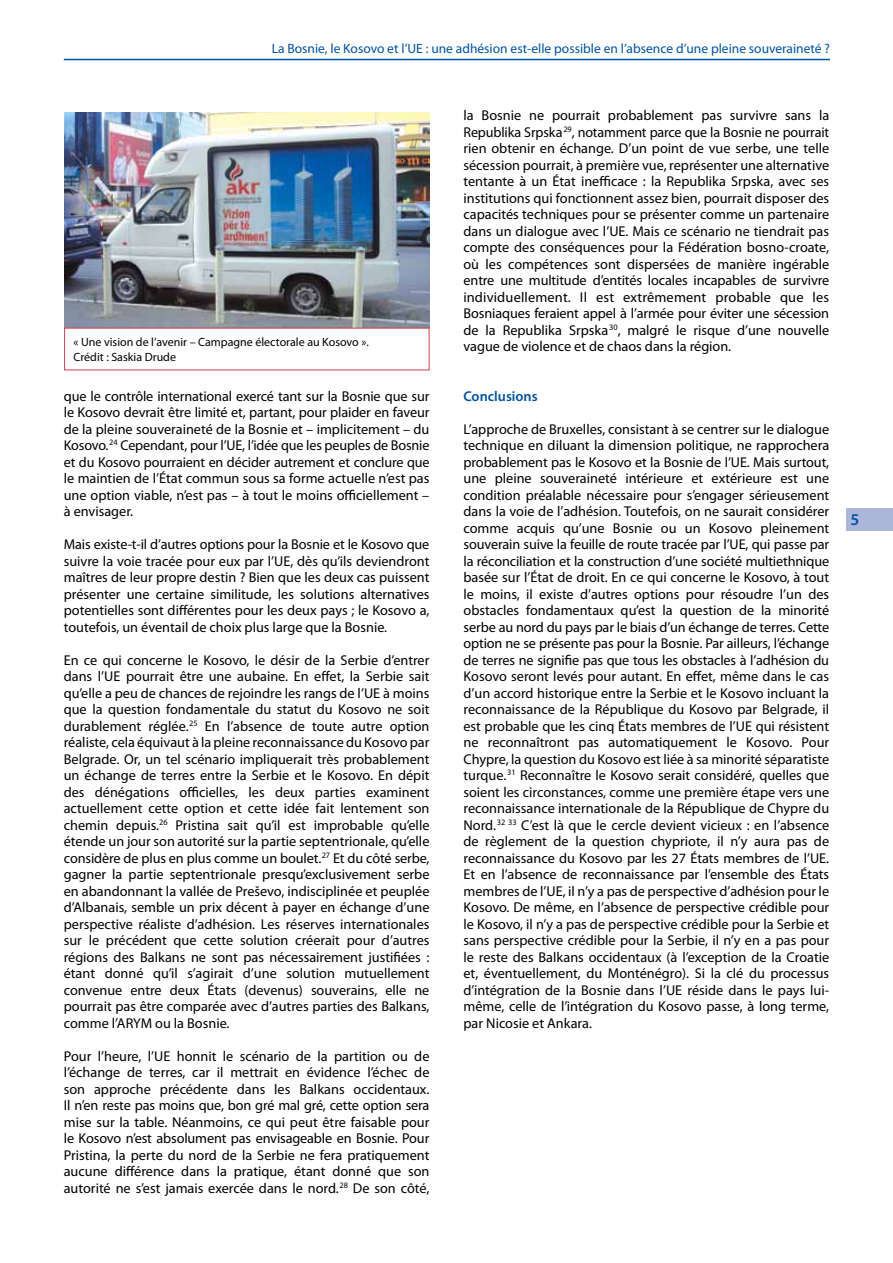
<style>
.page{position:relative;width:893px;height:1263px;background:#fff}
.page>*{position:absolute;margin:0;border:0;box-sizing:border-box;transform-origin:0 0}
.t1{font:600 16.5px "Myriad Pro";color:#00539f}
.t2{font:14.25px/16.5px "Myriad Pro";color:#000;text-align:justify}
.t3{font:600 14.25px "Myriad Pro";color:#00539f}
.t4{font:13.5px "Myriad Pro";color:#00539f}
.t5{font:12px/15px "Myriad Pro";color:#000}
</style>
<div class="page">
<hr style="left:64px;top:59px;width:766px;height:1px;background:#00539f">
<div style="left:847px;top:508px;width:46px;height:23px;background:#abb6da"></div>
<img style="left:64px;top:113px;width:365px;height:215px">
<p class="t4" style="left:272px;top:41px;width:560px">La Bosnie, le Kosovo et l’UE : une adhésion est-elle possible en l’absence d’une pleine souveraineté ?</p>
<p class="t5" style="left:73px;top:335px;width:297px">« Une vision de l’avenir – Campagne électorale au Kosovo ».<br>Crédit : Saskia Drude</p>
<p class="t2" style="left:64px;top:388px;width:367px">que le contrôle international exercé tant sur la Bosnie que sur le Kosovo devrait être limité et, partant, pour plaider en faveur de la pleine souveraineté de la Bosnie et – implicitement – du Kosovo.<sup>24</sup> Cependant, pour l’UE, l’idée que les peuples de Bosnie et du Kosovo pourraient en décider autrement et conclure que le maintien de l’État commun sous sa forme actuelle n’est pas une option viable, n’est pas – à tout le moins officiellement – à envisager.</p>
<p class="t2" style="left:64px;top:536px;width:367px">Mais existe-t-il d’autres options pour la Bosnie et le Kosovo que suivre la voie tracée pour eux par l’UE, dès qu’ils deviendront maîtres de leur propre destin ? Bien que les deux cas puissent présenter une certaine similitude, les solutions alternatives potentielles sont différentes pour les deux pays ; le Kosovo a, toutefois, un éventail de choix plus large que la Bosnie.</p>
<p class="t2" style="left:64px;top:652px;width:367px">En ce qui concerne le Kosovo, le désir de la Serbie d’entrer dans l’UE pourrait être une aubaine. En effet, la Serbie sait qu’elle a peu de chances de rejoindre les rangs de l’UE à moins que la question fondamentale du statut du Kosovo ne soit durablement réglée.<sup>25</sup> En l’absence de toute autre option réaliste, cela équivaut à la pleine reconnaissance du Kosovo par Belgrade. Or, un tel scénario impliquerait très probablement un échange de terres entre la Serbie et le Kosovo. En dépit des dénégations officielles, les deux parties examinent actuellement cette option et cette idée fait lentement son chemin depuis.<sup>26</sup> Pristina sait qu’il est improbable qu’elle étende un jour son autorité sur la partie septentrionale, qu’elle considère de plus en plus comme un boulet.<sup>27</sup> Et du côté serbe, gagner la partie septentrionale presqu’exclusivement serbe en abandonnant la vallée de Preševo, indisciplinée et peuplée d’Albanais, semble un prix décent à payer en échange d’une perspective réaliste d’adhésion. Les réserves internationales sur le précédent que cette solution créerait pour d’autres régions des Balkans ne sont pas nécessairement justifiées : étant donné qu’il s’agirait d’une solution mutuellement convenue entre deux États (devenus) souverains, elle ne pourrait pas être comparée avec d’autres parties des Balkans, comme l’ARYM ou la Bosnie.</p>
<p class="t2" style="left:64px;top:1048px;width:367px">Pour l’heure, l’UE honnit le scénario de la partition ou de l’échange de terres, car il mettrait en évidence l’échec de son approche précédente dans les Balkans occidentaux.<br>Il n’en reste pas moins que, bon gré mal gré, cette option sera mise sur la table. Néanmoins, ce qui peut être faisable pour le Kosovo n’est absolument pas envisageable en Bosnie. Pour Pristina, la perte du nord de la Serbie ne fera pratiquement aucune différence dans la pratique, étant donné que son autorité ne s’est jamais exercée dans le nord.<sup>28</sup> De son côté,</p>
<p class="t2" style="left:463px;top:107px;width:367px">la Bosnie ne pourrait probablement pas survivre sans la Republika Srpska<sup>29</sup>, notamment parce que la Bosnie ne pourrait rien obtenir en échange. D’un point de vue serbe, une telle sécession pourrait, à première vue, représenter une alternative tentante à un État inefficace : la Republika Srpska, avec ses institutions qui fonctionnent assez bien, pourrait disposer des capacités techniques pour se présenter comme un partenaire dans un dialogue avec l’UE. Mais ce scénario ne tiendrait pas compte des conséquences pour la Fédération bosno-croate, où les compétences sont dispersées de manière ingérable entre une multitude d’entités locales incapables de survivre individuellement. Il est extrêmement probable que les Bosniaques feraient appel à l’armée pour éviter une sécession de la Republika Srpska<sup>30</sup>, malgré le risque d’une nouvelle vague de violence et de chaos dans la région.</p>
<p class="t3" style="left:463px;top:387px;width:76px">Conclusions</p>
<p class="t2" style="left:463px;top:421px;width:367px">L’approche de Bruxelles, consistant à se centrer sur le dialogue technique en diluant la dimension politique, ne rapprochera probablement pas le Kosovo et la Bosnie de l’UE. Mais surtout, une pleine souveraineté intérieure et extérieure est une condition préalable nécessaire pour s’engager sérieusement dans la voie de l’adhésion. Toutefois, on ne saurait considérer comme acquis qu’une Bosnie ou un Kosovo pleinement souverain suive la feuille de route tracée par l’UE, qui passe par la réconciliation et la construction d’une société multiethnique basée sur l’État de droit. En ce qui concerne le Kosovo, à tout le moins, il existe d’autres options pour résoudre l’un des obstacles fondamentaux qu’est la question de la minorité serbe au nord du pays par le biais d’un échange de terres. Cette option ne se présente pas pour la Bosnie. Par ailleurs, l’échange de terres ne signifie pas que tous les obstacles à l’adhésion du Kosovo seront levés pour autant. En effet, même dans le cas d’un accord historique entre la Serbie et le Kosovo incluant la reconnaissance de la République du Kosovo par Belgrade, il est probable que les cinq États membres de l’UE qui résistent ne reconnaîtront pas automatiquement le Kosovo. Pour Chypre, la question du Kosovo est liée à sa minorité séparatiste turque.<sup>31</sup> Reconnaître le Kosovo serait considéré, quelles que soient les circonstances, comme une première étape vers une reconnaissance internationale de la République de Chypre du Nord.<sup>32</sup> <sup>33</sup> C’est là que le cercle devient vicieux : en l’absence de règlement de la question chypriote, il n’y aura pas de reconnaissance du Kosovo par les 27 États membres de l’UE.<br>Et en l’absence de reconnaissance par l’ensemble des États membres de l’UE, il n’y a pas de perspective d’adhésion pour le Kosovo. De même, en l’absence de perspective crédible pour le Kosovo, il n’y a pas de perspective crédible pour la Serbie et sans perspective crédible pour la Serbie, il n’y en a pas pour le reste des Balkans occidentaux (à l’exception de la Croatie et, éventuellement, du Monténégro). Si la clé du processus d’intégration de la Bosnie dans l’UE réside dans le pays lui&shy;même, celle de l’intégration du Kosovo passe, à long terme, par Nicosie et Ankara.</p>
<p class="t1" style="left:851px;top:509px;width:10px">5</p>
</div>
